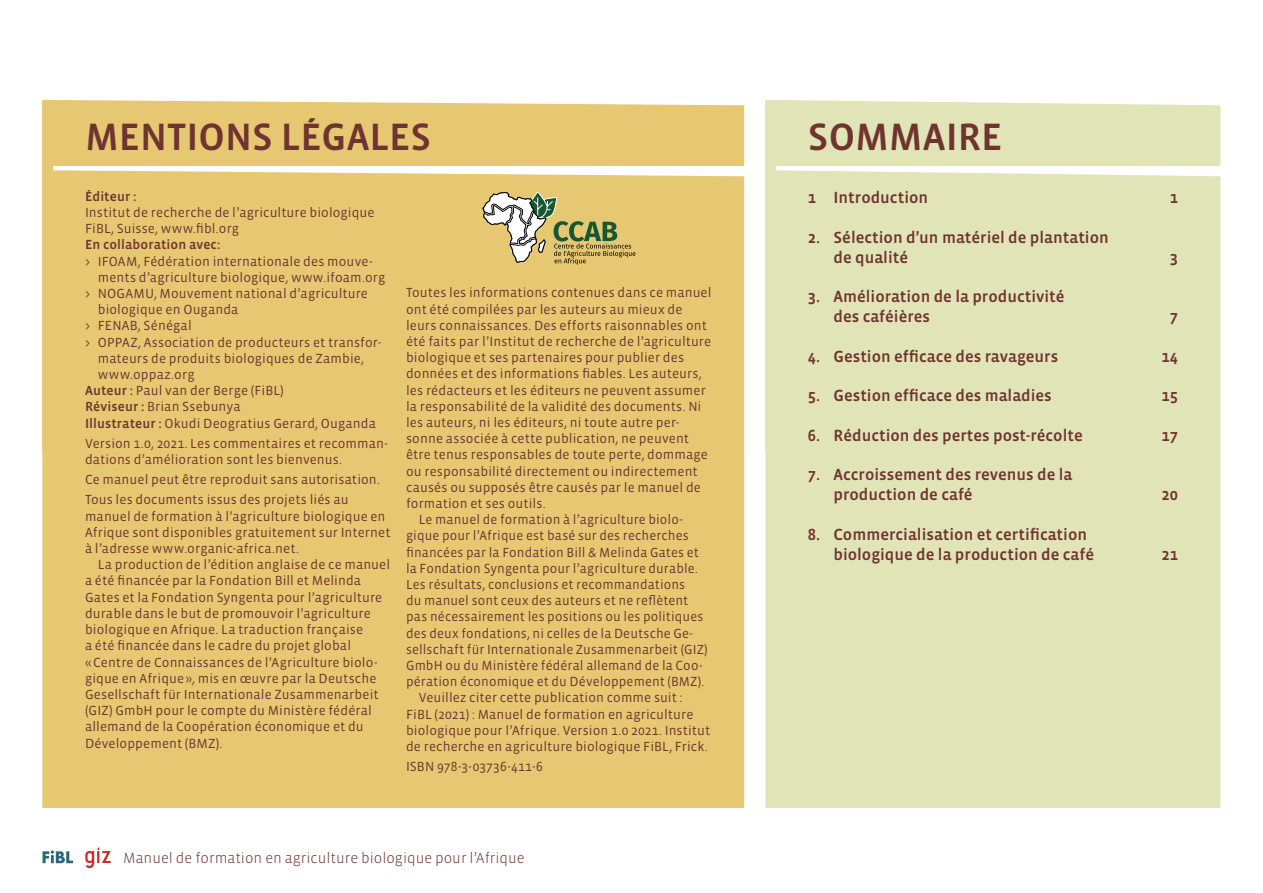
<style>
.page{position:relative;width:1263px;height:893px;background:#fff}
.page>*{position:absolute;margin:0;border:0;box-sizing:border-box;transform-origin:0 0}
.t1{font:500 39px "Vista Sans OT";color:#703430}
.t2{font:500 16.5px/19.8px "Vista Sans OT";color:#703430}
.t3{font:300 15px "Vista Sans OT";color:#703430}
.t4{font:13.5px/16.2px "Vista Sans OT";letter-spacing:.01em;color:#703430}
.t5{font:500 13.5px "Vista Sans OT";letter-spacing:.005em;color:#703430}
.s1{font-weight:500}
</style>
<div class="page">
<svg style="left:43px;top:850px;width:30px;height:13px"></svg>
<svg style="left:85px;top:847px;width:26px;height:21px"></svg>
<div style="left:765px;top:170px;width:455px;height:638px;background:#e0e4b7"></div>
<div style="left:765px;top:100px;width:455px;height:66px;background:#e0e4b7"></div>
<div style="left:42px;top:170px;width:702px;height:638px;background:#e6c872"></div>
<div style="left:42px;top:100px;width:702px;height:66px;background:#e6c872"></div>
<svg style="left:483px;top:192px;width:152px;height:73px;background:#c4b77b"></svg>
<h1 class="t1" style="left:85px;top:117px;width:348px">MENTIONS LÉGALES</h1>
<h1 class="t1" style="left:808px;top:117px;width:196px">SOMMAIRE</h1>
<p class="t5" style="left:85px;top:189px;width:53px">Éditeur :</p>
<p class="t4" style="left:85px;top:205px;width:291px">Institut de recherche de l’agriculture biologique<br>FiBL, Suisse, www.fibl.org</p>
<p class="t5" style="left:85px;top:238px;width:137px">En collaboration avec:</p>
<p class="t4" style="left:85px;top:253px;width:289px">&gt; IFOAM, Fédération internationale des mouve-</p>
<p class="t4" style="left:98px;top:269px;width:289px">ments d’agriculture biologique, www.ifoam.org</p>
<p class="t4" style="left:85px;top:286px;width:284px">&gt; NOGAMU, Mouvement national d’agriculture</p>
<p class="t4" style="left:98px;top:302px;width:142px">biologique en Ouganda</p>
<p class="t4" style="left:85px;top:318px;width:108px">&gt; FENAB, Sénégal</p>
<p class="t4" style="left:85px;top:334px;width:298px">&gt; OPPAZ, Association de producteurs et transfor-</p>
<p class="t4" style="left:98px;top:350px;width:268px">mateurs de produits biologiques de Zambie,</p>
<p class="t4" style="left:98px;top:367px;width:98px">www.oppaz.org</p>
<p class="t4" style="left:85px;top:383px;width:200px"><span class="s1">Auteur :</span> Paul van der Berge (FiBL)</p>
<p class="t4" style="left:85px;top:399px;width:157px"><span class="s1">Réviseur :</span> Brian Ssebunya</p>
<p class="t4" style="left:85px;top:415px;width:292px"><span class="s1">Illustrateur :</span> Okudi Deogratius Gerard, Ouganda</p>
<p class="t4" style="left:85px;top:435px;width:304px">Version 1.0, 2021. Les commentaires et recomman&shy;dations d’amélioration sont les bienvenus.</p>
<p class="t4" style="left:85px;top:470px;width:296px;line-height:20.2px">Ce manuel peut être reproduit sans autorisation.<br>Tous les documents issus des projets liés au</p>
<p class="t4" style="left:85px;top:508px;width:307px">manuel de formation à l’agriculture biologique en<br>Afrique sont disponibles gratuitement sur Internet à l’adresse www.organic-africa.net.</p>
<p class="t4" style="left:85px;top:557px;width:307px;text-indent:13px">La production de l’édition anglaise de ce manuel a été financée par la Fondation Bill et Melinda Gates et la Fondation Syngenta pour l’agriculture durable dans le but de promouvoir l’agriculture biologique en Afrique. La traduction française<br>a été financée dans le cadre du projet global «Centre de Connaissances de l’Agriculture biolo&shy;gique en Afrique», mis en œuvre par la Deutsche Gesellschaft für Internationale Zusammenarbeit (GIZ) GmbH pour le compte du Ministère fédéral allemand de la Coopération économique et du Développement (BMZ).</p>
<p class="t4" style="left:406px;top:285px;width:307px">Toutes les informations contenues dans ce manuel</p>
<p class="t4" style="left:406px;top:301px;width:278px">ont été compilées par les auteurs au mieux de</p>
<p class="t4" style="left:406px;top:317px;width:302px">leurs connaissances. Des efforts raisonnables ont</p>
<p class="t4" style="left:406px;top:334px;width:307px">été faits par l’Institut de recherche de l’agriculture</p>
<p class="t4" style="left:406px;top:350px;width:280px">biologique et ses partenaires pour publier des</p>
<p class="t4" style="left:406px;top:366px;width:297px">données et des informations fiables. Les auteurs,</p>
<p class="t4" style="left:406px;top:382px;width:301px">les rédacteurs et les éditeurs ne peuvent assumer</p>
<p class="t4" style="left:406px;top:398px;width:297px">la responsabilité de la validité des documents. Ni</p>
<p class="t4" style="left:406px;top:415px;width:275px">les auteurs, ni les éditeurs, ni toute autre per-</p>
<p class="t4" style="left:406px;top:431px;width:284px">sonne associée à cette publication, ne peuvent</p>
<p class="t4" style="left:406px;top:447px;width:303px">être tenus responsables de toute perte, dommage</p>
<p class="t4" style="left:406px;top:463px;width:293px">ou responsabilité directement ou indirectement</p>
<p class="t4" style="left:406px;top:479px;width:296px">causés ou supposés être causés par le manuel de</p>
<p class="t4" style="left:406px;top:496px;width:141px">formation et ses outils.</p>
<p class="t4" style="left:419px;top:512px;width:265px">Le manuel de formation à l’agriculture biolo-</p>
<p class="t4" style="left:406px;top:528px;width:284px">gique pour l’Afrique est basé sur des recherches</p>
<p class="t4" style="left:406px;top:544px;width:294px">financées par la Fondation Bill &amp; Melinda Gates et</p>
<p class="t4" style="left:406px;top:560px;width:293px">la Fondation Syngenta pour l’agriculture durable.</p>
<p class="t4" style="left:406px;top:577px;width:281px">Les résultats, conclusions et recommandations</p>
<p class="t4" style="left:406px;top:593px;width:284px">du manuel sont ceux des auteurs et ne reflètent</p>
<p class="t4" style="left:406px;top:609px;width:299px">pas nécessairement les positions ou les politiques</p>
<p class="t4" style="left:406px;top:625px;width:288px">des deux fondations, ni celles de la Deutsche Ge-</p>
<p class="t4" style="left:406px;top:641px;width:303px">sellschaft für Internationale Zusammenarbeit (GIZ)</p>
<p class="t4" style="left:406px;top:658px;width:298px">GmbH ou du Ministère fédéral allemand de la Coo-</p>
<p class="t4" style="left:406px;top:674px;width:300px">pération économique et du Développement (BMZ).</p>
<p class="t4" style="left:419px;top:690px;width:265px">Veuillez citer cette publication comme suit :</p>
<p class="t4" style="left:406px;top:706px;width:289px">FiBL (2021) : Manuel de formation en agriculture</p>
<p class="t4" style="left:406px;top:722px;width:306px">biologique pour l’Afrique. Version 1.0 2021. Institut</p>
<p class="t4" style="left:406px;top:739px;width:303px">de recherche en agriculture biologique FiBL, Frick.</p>
<p class="t4" style="left:406px;top:759px;width:138px">ISBN 978-3-03736-411-6</p>
<p class="t3" style="left:123px;top:850px;width:403px">Manuel de formation en agriculture biologique pour l’Afrique</p>
<p class="t2" style="left:808px;top:188px;width:122px">1 Introduction</p>
<p class="t2" style="left:1170px;top:188px;width:10px">1</p>
<p class="t2" style="left:833px;top:228px;width:277px;text-indent:-26px">2. Sélection d’un matériel de plantation de qualité</p>
<p class="t2" style="left:1170px;top:248px;width:10px">3</p>
<p class="t2" style="left:833px;top:287px;width:233px;text-indent:-26px">3. Amélioration de la productivité des caféières</p>
<p class="t2" style="left:1170px;top:307px;width:10px">7</p>
<p class="t2" style="left:808px;top:347px;width:252px">4. Gestion efficace des ravageurs</p>
<p class="t2" style="left:1161px;top:347px;width:18px">14</p>
<p class="t2" style="left:808px;top:386px;width:245px">5. Gestion efficace des maladies</p>
<p class="t2" style="left:1161px;top:386px;width:18px">15</p>
<p class="t2" style="left:808px;top:426px;width:276px">6. Réduction des pertes post-récolte</p>
<p class="t2" style="left:1161px;top:426px;width:18px">17</p>
<p class="t2" style="left:833px;top:465px;width:240px;text-indent:-26px">7. Accroissement des revenus de la production de café</p>
<p class="t2" style="left:1161px;top:485px;width:18px">20</p>
<p class="t2" style="left:833px;top:525px;width:262px;text-indent:-26px">8. Commercialisation et certification biologique de la production de café</p>
<p class="t2" style="left:1161px;top:545px;width:18px">21</p>
</div>
